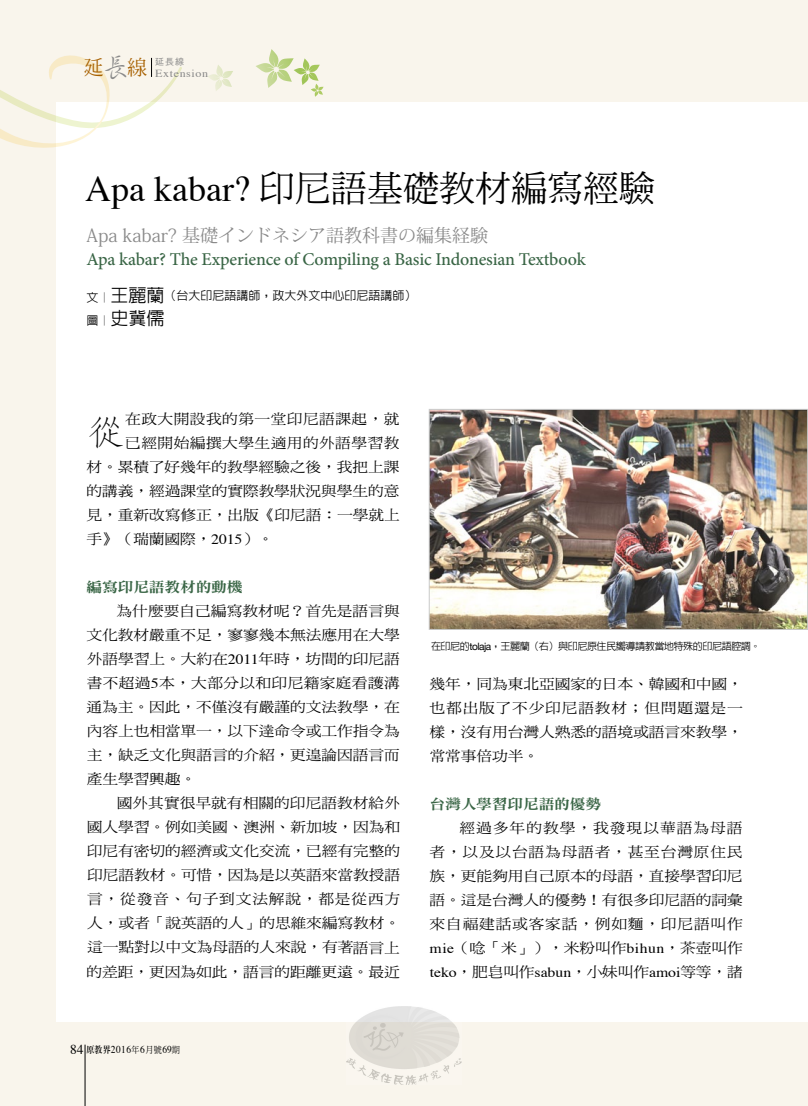
<style>
.page{position:relative;width:808px;height:1106px;background:#f9f5ec}
.page>*{position:absolute;margin:0;border:0;box-sizing:border-box;transform-origin:0 0}
.t1{font:36px "DF Ming Std W5";color:#000}
.t2{font:300 35.7px "AR Fang Song B5 HK";color:#000;scale:1.11 1}
.t3{font:500 18px "Minion Pro";letter-spacing:-.01em;color:#396545}
.t4{font:18px "Koz Min Pro";color:#898989}
.t5{font:500 18px "AR Hei B5";color:#000}
.t6{font:14.1px/24px "DF Ming Std W5";letter-spacing:-.005em;color:#000;text-align:justify;scale:1.11 1}
.t7{font:14.1px "DF Ming Std W5";letter-spacing:.025em;color:#000;scale:1.11 1}
.t8{font:14.1px "DF Ming Std W9";letter-spacing:-.01em;color:#396545;scale:1.11 1}
.t9{font:500 12px "AR Hei B5";color:#000}
.t10{font:10.8px "Times";letter-spacing:.05em;color:#898989;scale:1.11 1}
.t11{font:10.5px "Times";letter-spacing:.05em;color:#000;scale:.9 1}
.t12{font:500 10.2px "AR Hei B5";letter-spacing:-.05em;color:#000}
.t13{font:9px "Heisei Kaku Go Std W3";color:#898989}
.s1{font-family:"AR Xing Shu B5";font-weight:500;font-size:27.75px}
.s2{font-family:"Times"}
.s3{font-size:18px}
.s4{font-size:12px}
.s5{font-size:13.5px}
.s6{font-family:"AR Ming B5";font-weight:800;font-size:9px}
.s7{font-family:"DF Ming Std W5";font-size:9px}
.s8{font-family:"Helvetica Neue";font-weight:400}
</style>
<div class="page">
<div style="left:56px;top:102px;width:752px;height:920px;background:#fff"></div>
<svg style="left:256px;top:49px;width:68px;height:48px"></svg>
<svg style="left:208px;top:65px;width:25px;height:26px"></svg>
<hr style="left:85px;top:1044px;width:1px;height:62px;background:#000">
<svg style="left:0;top:55px;width:182px;height:93px"></svg>
<img style="left:431px;top:411px;width:375px;height:217px">
<div style="left:429px;top:409px;width:379px;height:221px;border:1px solid #c9caca"></div>
<img style="left:347px;top:1006px;width:114px;height:78px">
<p class="t10" style="left:84px;top:63px;width:114px"><sup>延</sup><span class="s1">長</span><sup>線</sup> Extension</p>
<p class="t13" style="left:155px;top:55px;width:30px">延長線</p>
<h1 class="t1" style="left:85px;top:169px;width:571px"><span class="s2">Apa kabar?</span> 印尼語基礎教材編寫經驗</h1>
<p class="t4" style="left:87px;top:222px;width:403px">Apa kabar? 基礎インドネシア語教科書の編集経験</p>
<p class="t3" style="left:87px;top:247px;width:501px">Apa kabar? The Experience of Compiling a Basic Indonesian Textbook</p>
<p class="t9" style="left:87px;top:289px;width:331px">文︱<span class="s3">王麗蘭</span>（台大印尼語講師，政大外文中心印尼語講師）</p>
<p class="t5" style="left:87px;top:309px;width:79px"><span class="s4">圖︱</span>史冀儒</p>
<h2 class="t2" style="left:87px;top:415px;width:37px">從</h2>
<p class="t7" style="left:125px;top:411px;width:249px">在政大開設我的第一堂印尼語課起，就</p>
<p class="t7" style="left:125px;top:435px;width:249px">已經開始編撰大學生適用的外語學習教</p>
<p class="t6" style="left:86px;top:455px;width:284px">材。累積了好幾年的教學經驗之後，我把上課</p>
<p class="t6" style="left:86px;top:479px;width:284px">的講義，經過課堂的實際教學狀況與學生的意</p>
<p class="t6" style="left:86px;top:503px;width:284px">見，重新改寫修正，出版《印尼語：一學就上</p>
<p class="t6" style="left:87px;top:527px;width:170px">手》（瑞蘭國際，<span class="s2">2015</span>）。</p>
<p class="t8" style="left:87px;top:579px;width:142px">編寫印尼語教材的動機</p>
<p class="t6" style="left:87px;top:599px;width:284px;text-indent:30px">為什麼要自己編寫教材呢？首先是語言與文化教材嚴重不足，寥寥幾本無法應用在大學外語學習上。大約在<span class="s2">2011</span>年時，坊間的印尼語書不超過<span class="s2">5</span>本，大部分以和印尼籍家庭看護溝通為主。因此，不僅沒有嚴謹的文法教學，在內容上也相當單一，以下達命令或工作指令為主，缺乏文化與語言的介紹，更遑論因語言而產生學習興趣。</p>
<p class="t6" style="left:87px;top:791px;width:284px;text-indent:30px">國外其實很早就有相關的印尼語教材給外國人學習。例如美國、澳洲、新加坡，因為和印尼有密切的經濟或文化交流，已經有完整的印尼語教材。可惜，因為是以英語來當教授語言，從發音、句子到文法解說，都是從西方人，或者「說英語的人」的思維來編寫教材。這一點對以中文為母語的人來說，有著語言上的差距，更因為如此，語言的距離更遠。最近</p>
<p class="t11" style="left:70px;top:1039px;width:124px"><span class="s5">84</span> <span class="s6">原教界</span>2016<span class="s7">年</span>6<span class="s7">月號</span>69<span class="s7">期</span></p>
<p class="t12" style="left:431px;top:641px;width:331px">在印尼的<span class="s8">tolaja</span>，王麗蘭（右）與印尼原住民嚮導請教當地特殊的印尼語腔調。</p>
<p class="t6" style="left:430px;top:671px;width:284px">幾年，同為東北亞國家的日本、韓國和中國，也都出版了不少印尼語教材；但問題還是一樣，沒有用台灣人熟悉的語境或語言來教學，常常事倍功半。</p>
<p class="t8" style="left:429px;top:796px;width:156px">台灣人學習印尼語的優勢</p>
<p class="t6" style="left:429px;top:815px;width:284px;text-indent:30px">經過多年的教學，我發現以華語為母語者，以及以台語為母語者，甚至台灣原住民族，更能夠用自己原本的母語，直接學習印尼語。這是台灣人的優勢！有很多印尼語的詞彙來自福建話或客家話，例如麵，印尼語叫作<span class="s2">mie</span>（唸「米」），米粉叫作<span class="s2">bihun</span>，茶壺叫作<span class="s2">teko</span>，肥皂叫作<span class="s2">sabun</span>，小妹叫作<span class="s2">amoi</span>等等，諸</p>
</div>
